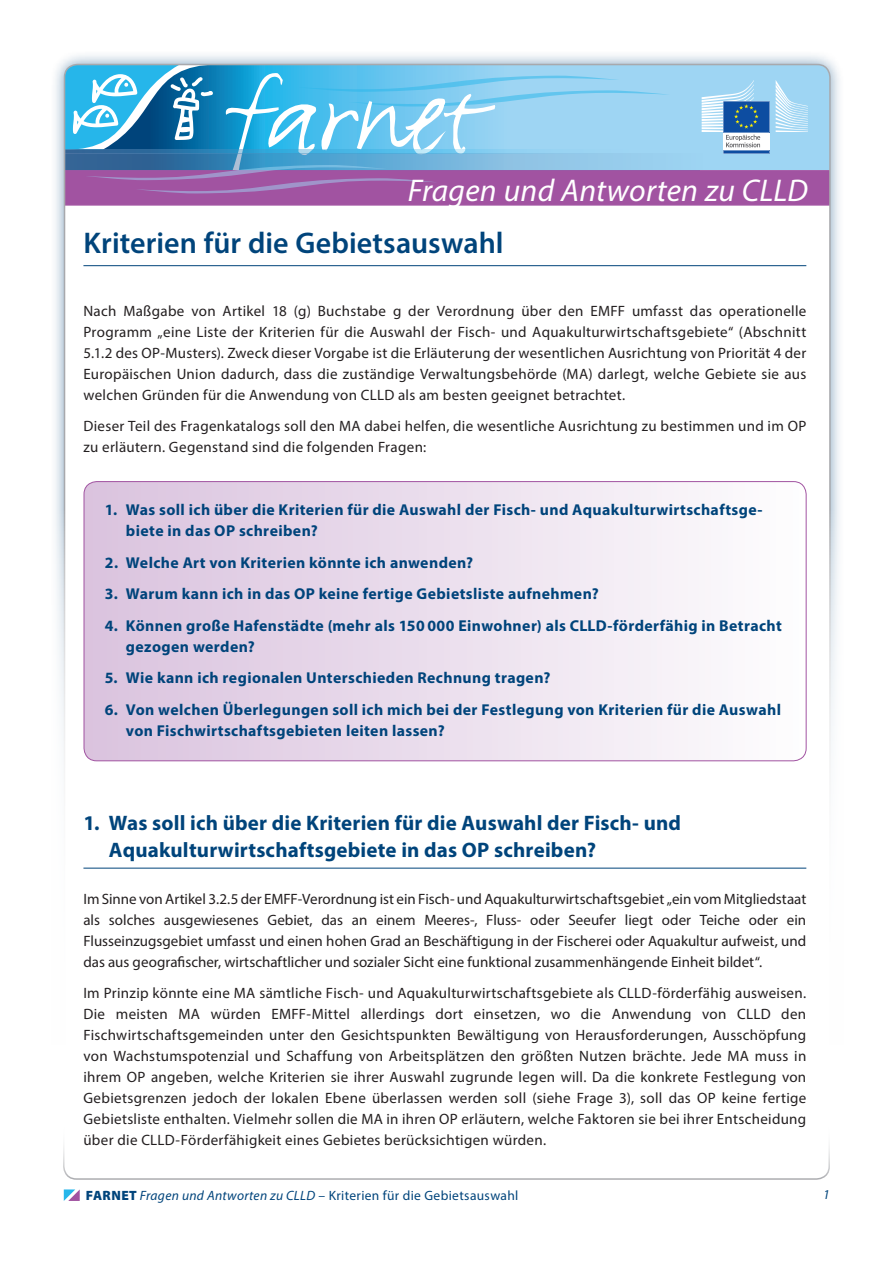
<style>
.page{position:relative;width:893px;height:1263px;background:#fff}
.page>*{position:absolute;margin:0;border:0;box-sizing:border-box;transform-origin:0 0}
.t1{font:italic 31.5px "Myriad Pro";letter-spacing:.01em;color:#fff}
.t2{font:600 30px "Myriad Pro";color:#00447b}
.t3{font:700 21px/27px "Myriad Pro";letter-spacing:.01em;color:#00447b}
.t4{font:700 15.75px/21px "Myriad Pro";letter-spacing:.025em;color:#00447b}
.t5{font:15px/21px "Myriad Pro";letter-spacing:.02em;color:#231f20;text-align:justify}
.t6{font:13.5px "Myriad Pro";letter-spacing:.025em;color:#00447b}
.t7{font:italic 13.5px "Myriad Pro";color:#00447b}
.s1{font-weight:900}
.s2{font-style:italic}
</style>
<div class="page">
<div style="left:49px;top:49px;width:796px;height:1166px;background:#00447b;opacity:.5"></div>
<div style="left:65px;top:65px;width:765px;height:1135px;background:#fff;border-radius:13px"></div>
<div style="left:670px;top:65px;width:160px;height:105px;background:#9ed5f3"></div>
<div style="left:65px;top:154px;width:638px;height:17px;background:#9cd3f1"></div>
<hr style="left:65px;top:150px;width:638px;height:4px;background:#9ed5f3">
<div style="left:65px;top:170px;width:765px;height:36px;background:#a153a1;border:2px solid #a153a1"></div>
<div style="left:0;top:510px;width:893px;height:753px;background:#fff"></div>
<svg style="left:65px;top:65px;width:605px;height:132px"></svg>
<svg style="left:63px;top:1146px;width:767px;height:34px"></svg>
<svg style="left:64px;top:1189px;width:16px;height:12px"></svg>
<svg style="left:776px;top:80px;width:32px;height:52px;background:#b8e0f6"></svg>
<svg style="left:702px;top:80px;width:67px;height:74px"></svg>
<svg style="left:84px;top:482px;width:722px;height:279px"></svg>
<hr style="left:83px;top:265px;width:723px;height:1px;background:#00447b">
<hr style="left:83px;top:868px;width:723px;height:1px;background:#00447b">
<h1 class="t1" style="left:408px;top:171px;width:402px">Fragen und Antworten zu CLLD</h1>
<h2 class="t2" style="left:83px;top:223px;width:422px">Kriterien für die Gebietsauswahl</h2>
<p class="t5" style="left:83px;top:300px;width:724px">Nach Maßgabe von Artikel 18 (g) Buchstabe g der Verordnung über den EMFF umfasst das operationelle Programm „eine Liste der Kriterien für die Auswahl der Fisch- und Aquakulturwirtschaftsgebiete“ (Abschnitt 5.1.2 des OP-Musters). Zweck dieser Vorgabe ist die Erläuterung der wesentlichen Ausrichtung von Priorität 4 der Europäischen Union dadurch, dass die zuständige Verwaltungsbehörde (MA) darlegt, welche Gebiete sie aus welchen Gründen für die Anwendung von CLLD als am besten geeignet betrachtet.</p>
<p class="t5" style="left:83px;top:415px;width:724px">Dieser Teil des Fragenkatalogs soll den MA dabei helfen, die wesentliche Ausrichtung zu bestimmen und im OP zu erläutern. Gegenstand sind die folgenden Fragen:</p>
<p class="t4" style="left:126px;top:499px;width:638px;text-indent:-21px">1. Was soll ich über die Kriterien für die Auswahl der Fisch- und Aquakulturwirtschaftsge&shy;biete in das OP schreiben?</p>
<p class="t4" style="left:105px;top:551px;width:370px">2. Welche Art von Kriterien könnte ich anwenden?</p>
<p class="t4" style="left:105px;top:583px;width:496px">3. Warum kann ich in das OP keine fertige Gebietsliste aufnehmen?</p>
<p class="t4" style="left:126px;top:614px;width:657px;text-indent:-21px">4. Können große Hafenstädte (mehr als 150 000 Einwohner) als CLLD-förderfähig in Betracht gezogen werden?</p>
<p class="t4" style="left:105px;top:667px;width:447px">5. Wie kann ich regionalen Unterschieden Rechnung tragen?</p>
<p class="t4" style="left:126px;top:698px;width:657px;text-indent:-21px">6. Von welchen Überlegungen soll ich mich bei der Festlegung von Kriterien für die Auswahl von Fischwirtschaftsgebieten leiten lassen?</p>
<h3 class="t3" style="left:109px;top:809px;width:574px;text-indent:-26px">1. Was soll ich über die Kriterien für die Auswahl der Fisch- und<br>Aquakulturwirtschaftsgebiete in das OP schreiben?</h3>
<p class="t5" style="left:83px;top:888px;width:724px">Im Sinne von Artikel 3.2.5 der EMFF-Verordnung ist ein Fisch- und Aquakulturwirtschaftsgebiet „ein vom Mitgliedstaat als solches ausgewiesenes Gebiet, das an einem Meeres-, Fluss- oder Seeufer liegt oder Teiche oder ein Flusseinzugsgebiet umfasst und einen hohen Grad an Beschäftigung in der Fischerei oder Aquakultur aufweist, und das aus geografischer, wirtschaftlicher und sozialer Sicht eine funktional zusammenhängende Einheit bildet“.</p>
<p class="t5" style="left:83px;top:982px;width:724px">Im Prinzip könnte eine MA sämtliche Fisch- und Aquakulturwirtschaftsgebiete als CLLD-förderfähig ausweisen.<br>Die meisten MA würden EMFF-Mittel allerdings dort einsetzen, wo die Anwendung von CLLD den Fischwirtschaftsgemeinden unter den Gesichtspunkten Bewältigung von Herausforderungen, Ausschöpfung von Wachstumspotenzial und Schaffung von Arbeitsplätzen den größten Nutzen brächte. Jede MA muss in ihrem OP angeben, welche Kriterien sie ihrer Auswahl zugrunde legen will. Da die konkrete Festlegung von Gebietsgrenzen jedoch der lokalen Ebene überlassen werden soll (siehe Frage 3), soll das OP keine fertige Gebietsliste enthalten. Vielmehr sollen die MA in ihren OP erläutern, welche Faktoren sie bei ihrer Entscheidung über die CLLD-Förderfähigkeit eines Gebietes berücksichtigen würden.</p>
<p class="t6" style="left:86px;top:1187px;width:434px"><span class="s1">FARNET</span> <span class="s2">Fragen und Antworten zu CLLD</span> – Kriterien für die Gebietsauswahl</p>
<p class="t7" style="left:823px;top:1186px;width:8px">1</p>
</div>
